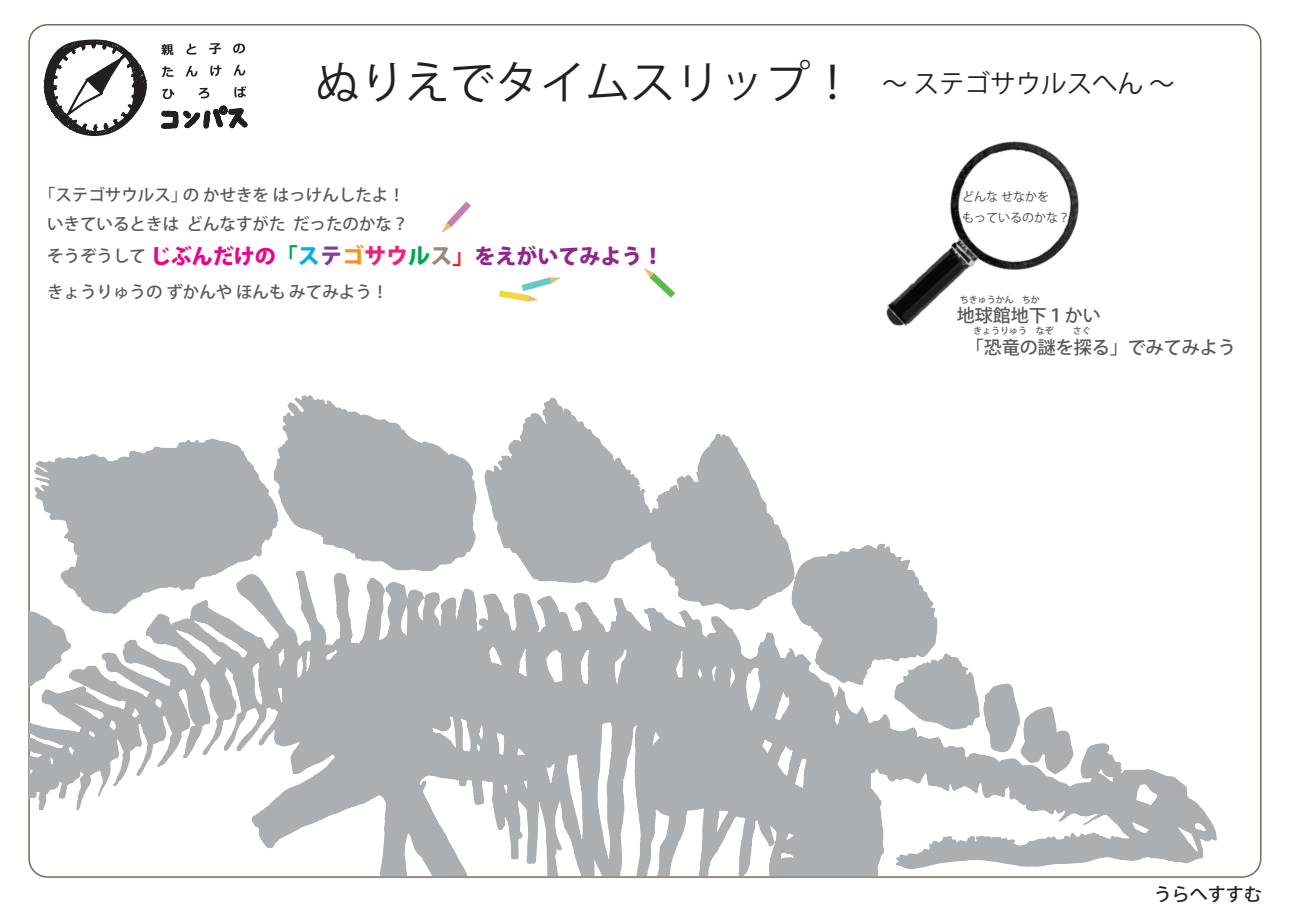
<style>
.page{position:relative;width:1289px;height:919px;background:#fff}
.page>*{position:absolute;margin:0;border:0;box-sizing:border-box;transform-origin:0 0}
.t1{font:45px "Koz Go Pro";color:#231f20}
.t2{font:25.5px "Koz Go Pro";color:#231f20}
.t3{font:800 21px "Koz Go Pro";color:#90268f}
.t4{font:500 18px/31.5px "Koz Go Pro";color:#57585a}
.t5{font:500 18px "Koz Go Pro";color:#231f20}
.t6{font:500 16.5px/28.8px "Koz Go Pro";color:#57585a;text-align:center}
.t7{font:12px/21px "Koz Go Pro";color:#3e3e3f}
.t8{font:500 9px "Koz Go Pro";color:#57585a}
.s1{font-weight:500;font-size:16.5px;color:#57585a}
.s2{color:#ed028c}
.s3{font-size:22.05px;color:#00a54f}
.s4{font-size:22.05px;color:#00aeef}
.s5{font-size:22.05px;color:#7e3e98}
.s6{font-size:22.05px;color:#f7931d}
.s7{font-size:22.05px;color:#ee1e7b}
.s8{font-size:22.05px;color:#9b8679}
.s9{font-size:22.05px;color:#ee1d23}
</style>
<div class="page">
<svg style="left:161px;top:44px;width:12px;height:11px"></svg>
<svg style="left:186px;top:44px;width:10px;height:11px"></svg>
<svg style="left:209px;top:43px;width:12px;height:11px"></svg>
<svg style="left:233px;top:43px;width:12px;height:10px"></svg>
<svg style="left:162px;top:66px;width:11px;height:11px"></svg>
<svg style="left:186px;top:66px;width:11px;height:11px"></svg>
<svg style="left:210px;top:65px;width:11px;height:11px"></svg>
<svg style="left:233px;top:65px;width:12px;height:11px"></svg>
<svg style="left:44px;top:39px;width:103px;height:97px"></svg>
<svg style="left:161px;top:86px;width:87px;height:43px"></svg>
<img style="left:886px;top:141px;width:193px;height:185px">
<img style="left:30px;top:395px;width:1186px;height:480px">
<svg style="left:499px;top:277px;width:61px;height:24px"></svg>
<svg style="left:644px;top:268px;width:31px;height:30px"></svg>
<svg style="left:442px;top:201px;width:29px;height:31px"></svg>
<h1 class="t1" style="left:315px;top:54px;width:541px">ぬりえでタイムスリップ！</h1>
<p class="t6" style="left:39px;top:182px;width:371px">「ステゴサウルス」の かせきを はっけんしたよ！いきているときは どんなすがた だったのかな？</p>
<p class="t3" style="left:47px;top:242px;width:618px"><span class="s1">そうぞうして</span> <span class="s2">じぶんだけの</span><span class="s3">「</span><span class="s4">ス</span><span class="s5">テ</span><span class="s6">ゴ</span><span class="s7">サウ</span><span class="s3">ル</span><span class="s8">ス</span><span class="s9">」</span>をえがいてみよう！</p>
<p class="t6" style="left:47px;top:278px;width:343px">きょうりゅうの ずかんや ほんも みてみよう！</p>
<h2 class="t2" style="left:882px;top:67px;width:294px">～ ステゴサウルスへん ～</h2>
<p class="t7" style="left:962px;top:187px;width:109px">どんな せなかを<br>もっているのかな？</p>
<p class="t8" style="left:959px;top:294px;width:82px">ちきゅうかん ちか</p>
<p class="t8" style="left:973px;top:325px;width:82px">きょうりゅう なぞ</p>
<p class="t8" style="left:1072px;top:325px;width:19px">さぐ</p>
<p class="t4" style="left:956px;top:300px;width:280px">地球館地下１かい<br>　「恐竜の謎を探る」でみてみよう</p>
<p class="t5" style="left:1153px;top:882px;width:109px">うらへすすむ</p>
</div>
